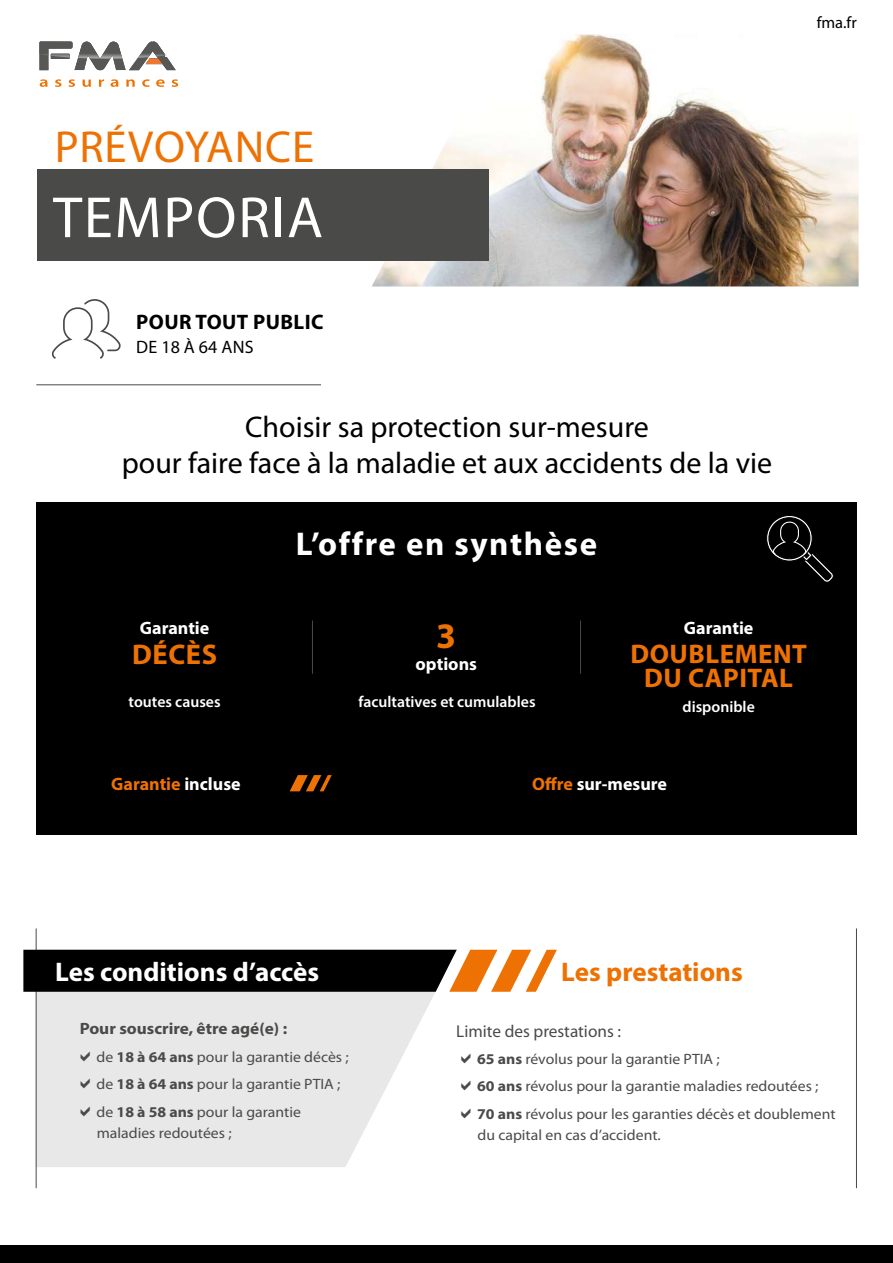
<style>
.page{position:relative;width:893px;height:1263px;background:#fff}
.page>*{position:absolute;margin:0;border:0;box-sizing:border-box;transform-origin:0 0}
.t1{font:58.5px "Myriad Pro";letter-spacing:.03em;color:#fff}
.t2{font:45px "Myriad Pro";letter-spacing:.02em;color:#ee7203}
.t3{font:700 36px "Myriad Pro";color:#ee7203}
.t4{font:700 33px "Myriad Pro";letter-spacing:.05em;color:#fff}
.t5{font:30px/36px "Myriad Pro";color:#000;text-align:center}
.t6{font:700 28.5px "Myriad Pro";letter-spacing:.02em;color:#ee7203}
.t7{font:700 27px "Myriad Pro";color:#fff}
.t8{font:700 27px/24px "Myriad Pro";letter-spacing:.02em;color:#ee7203;text-align:center}
.t9{font:700 27px "Myriad Pro";color:#ee7203}
.t10{font:700 21px "Myriad Pro";letter-spacing:.02em;color:#000}
.t11{font:700 18px "Myriad Pro";color:#fff}
.t12{font:700 18px "Myriad Pro";color:#ee7203}
.t13{font:18px "Myriad Pro";letter-spacing:.02em;color:#000}
.t14{font:17.25px "Myriad Pro";color:#4a4a49}
.t15{font:16.5px "Myriad Pro";color:#000}
.t16{font:700 16.35px "Myriad Pro";color:#4a4a49;scale:1.05 1}
.t17{font:600 15.75px "Myriad Pro";color:#fff}
.t18{font:15px/27.5px "Myriad Pro";color:#4a4a49;scale:1.05 1}
.s1{color:#fff}
.s2{color:#ee7203}
.s3{font-weight:700}
</style>
<div class="page">
<img style="left:372px;top:34px;width:487px;height:252px">
<svg style="left:37px;top:992px;width:398px;height:175px;background:#ebeaea"></svg>
<hr style="left:36px;top:928px;width:1px;height:260px;background:#4a4a49">
<hr style="left:856px;top:928px;width:1px;height:260px;background:#4a4a49">
<div style="left:0;top:1246px;width:893px;height:17px;background:#000"></div>
<svg style="left:23px;top:950px;width:534px;height:42px;background:#34271b"></svg>
<div style="left:580px;top:545px;width:277px;height:289px;background:#000"></div>
<div style="left:36px;top:545px;width:763px;height:289px;background:#000"></div>
<div style="left:36px;top:502px;width:821px;height:85px;background:#000"></div>
<svg style="left:766px;top:515px;width:68px;height:68px"></svg>
<svg style="left:40px;top:79px;width:8px;height:8px"></svg>
<svg style="left:55px;top:79px;width:7px;height:8px"></svg>
<svg style="left:68px;top:79px;width:7px;height:8px"></svg>
<svg style="left:83px;top:80px;width:8px;height:7px"></svg>
<svg style="left:99px;top:79px;width:5px;height:8px"></svg>
<svg style="left:111px;top:79px;width:7px;height:8px"></svg>
<svg style="left:126px;top:79px;width:9px;height:8px"></svg>
<svg style="left:142px;top:79px;width:8px;height:8px"></svg>
<svg style="left:156px;top:79px;width:9px;height:8px"></svg>
<svg style="left:172px;top:79px;width:6px;height:8px"></svg>
<svg style="left:39px;top:41px;width:137px;height:29px"></svg>
<img style="left:138px;top:41px;width:28px;height:17px">
<img style="left:39px;top:42px;width:33px;height:13px">
<img style="left:78px;top:42px;width:3px;height:17px">
<img style="left:81px;top:42px;width:41px;height:17px">
<img style="left:51px;top:54px;width:19px;height:3px">
<hr style="left:36px;top:384px;width:285px;height:1px;background:#4a4a49">
<div style="left:37px;top:169px;width:452px;height:92px;background:#4a4a49"></div>
<svg style="left:52px;top:299px;width:69px;height:60px"></svg>
<svg style="left:290px;top:775px;width:42px;height:16px"></svg>
<hr style="left:312px;top:620px;width:1px;height:54px;background:#4a4a49">
<hr style="left:580px;top:620px;width:1px;height:54px;background:#4a4a49">
<svg style="left:81px;top:1051px;width:9px;height:10px"></svg>
<svg style="left:81px;top:1078px;width:9px;height:10px"></svg>
<svg style="left:81px;top:1106px;width:9px;height:10px"></svg>
<p class="t15" style="left:817px;top:13px;width:42px">fma.fr</p>
<h2 class="t2" style="left:55px;top:122px;width:261px">PRÉVOYANCE</h2>
<h1 class="t1" style="left:53px;top:186px;width:271px">TEMPORIA</h1>
<h3 class="t10" style="left:136px;top:309px;width:189px">POUR TOUT PUBLIC</h3>
<p class="t13" style="left:136px;top:337px;width:119px">DE 18 À 64 ANS</p>
<h3 class="t5" style="left:122px;top:409px;width:652px">Choisir sa protection sur-mesure<br>pour faire face à la maladie et aux accidents de la vie</h3>
<p class="t11" style="left:140px;top:616px;width:71px">Garantie</p>
<h3 class="t6" style="left:132px;top:636px;width:86px">DÉCÈS</h3>
<h3 class="t4" style="left:296px;top:523px;width:303px">L’offre en synthèse</h3>
<h3 class="t3" style="left:436px;top:612px;width:21px">3</h3>
<p class="t11" style="left:416px;top:652px;width:63px">options</p>
<p class="t11" style="left:684px;top:616px;width:71px">Garantie</p>
<h3 class="t8" style="left:630px;top:640px;width:178px">DOUBLEMENT<br>DU CAPITAL</h3>
<p class="t17" style="left:129px;top:692px;width:93px">toutes causes</p>
<p class="t17" style="left:358px;top:692px;width:179px">facultatives et cumulables</p>
<p class="t17" style="left:682px;top:696px;width:74px">disponible</p>
<p class="t12" style="left:111px;top:772px;width:131px">Garantie <span class="s1">incluse</span></p>
<p class="t11" style="left:532px;top:772px;width:137px"><span class="s2">Offre</span> sur-mesure</p>
<h3 class="t7" style="left:55px;top:954px;width:265px">Les conditions d’accès</h3>
<h3 class="t9" style="left:561px;top:954px;width:183px">Les prestations</h3>
<p class="t16" style="left:80px;top:1018px;width:199px">Pour souscrire, être agé(e) :</p>
<p class="t18" style="left:96px;top:1043px;width:242px">de <span class="s3">18 à 64 ans</span> pour la garantie décès ; de <span class="s3">18 à 64 ans</span> pour la garantie PTIA ; de <span class="s3">18 à 58 ans</span> pour la garantie</p>
<p class="t18" style="left:97px;top:1119px;width:130px">maladies redoutées ;</p>
<p class="t14" style="left:456px;top:1021px;width:166px">Limite des prestations :</p>
<p class="t18" style="left:477px;top:1045px;width:343px"><span class="s3">65 ans</span> révolus pour la garantie PTIA ;<br><span class="s3">60 ans</span> révolus pour la garantie maladies redoutées ;<br><span class="s3">70 ans</span> révolus pour les garanties décès et doublement</p>
<p class="t18" style="left:477px;top:1121px;width:176px">du capital en cas d’accident.</p>
</div>
